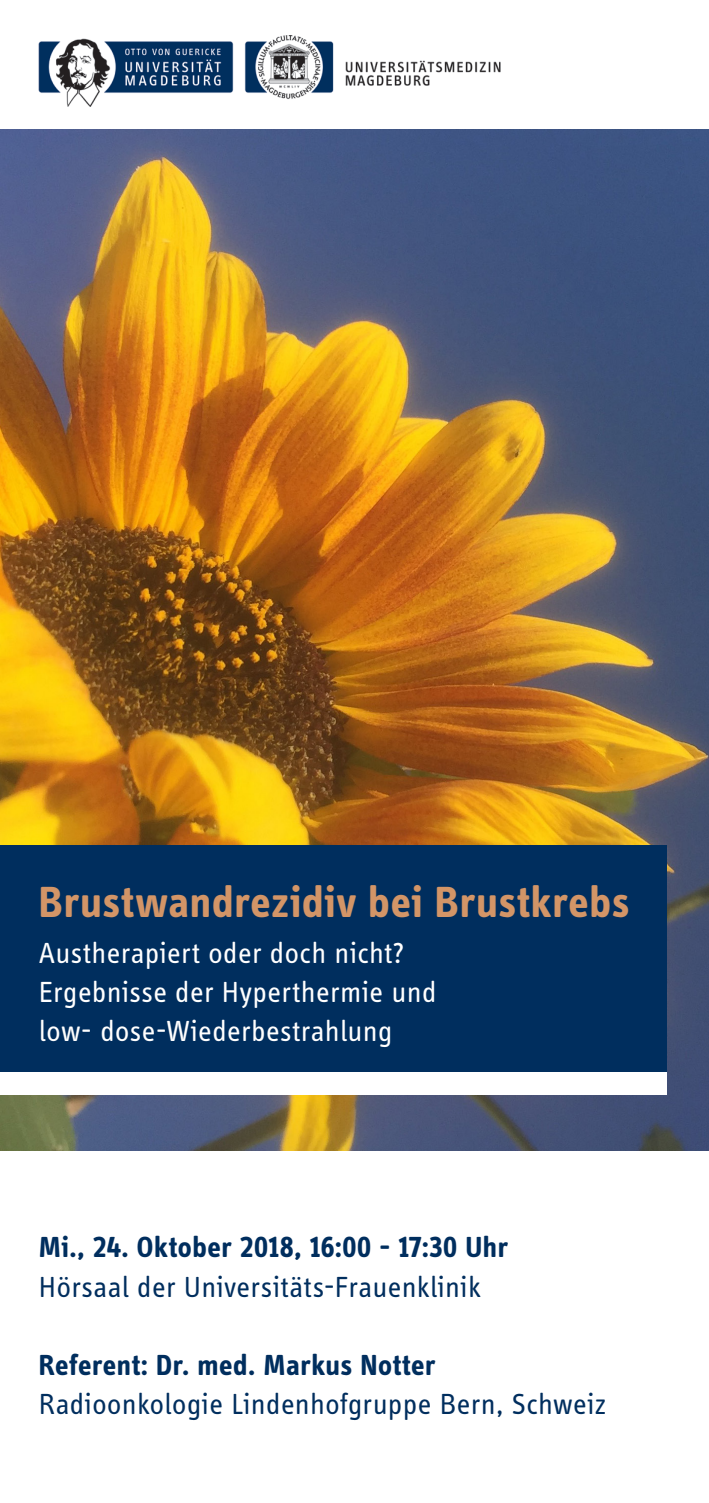
<style>
.page{position:relative;width:709px;height:1503px;background:#fff}
.page>*{position:absolute;margin:0;border:0;box-sizing:border-box;transform-origin:0 0}
.t1{font:700 45px "Info Display OT";letter-spacing:.02em;color:#d39567}
.t2{font:30px "Info Display OT";letter-spacing:.015em;color:#fff}
.t3{font:30px "Info Display OT";letter-spacing:.015em;color:#002e5e}
.t4{font:700 30px "Info Display OT";letter-spacing:.02em;color:#002e5e}
</style>
<div class="page">
<img style="left:0;top:130px;width:709px;height:1020px">
<div style="left:0;top:845px;width:666px;height:227px;background:#002e5e"></div>
<div style="left:0;top:1072px;width:666px;height:22px;background:#fff"></div>
<img style="left:39px;top:35px;width:462px;height:71px">
<p class="t1" style="left:39px;top:874px;width:592px">Brustwandrezidiv bei Brustkrebs</p>
<p class="t2" style="left:39px;top:934px;width:367px">Austherapiert oder doch nicht?</p>
<p class="t2" style="left:39px;top:974px;width:399px">Ergebnisse der Hyperthermie und</p>
<p class="t2" style="left:39px;top:1013px;width:355px">low- dose-Wiederbestrahlung</p>
<p class="t4" style="left:39px;top:1229px;width:470px">Mi., 24. Oktober 2018, 16:00 - 17:30 Uhr</p>
<p class="t3" style="left:39px;top:1268px;width:443px">Hörsaal der Universitäts-Frauenklinik</p>
<p class="t4" style="left:39px;top:1346px;width:398px">Referent: Dr. med. Markus Notter</p>
<p class="t3" style="left:39px;top:1386px;width:568px">Radioonkologie Lindenhofgruppe Bern, Schweiz</p>
</div>
